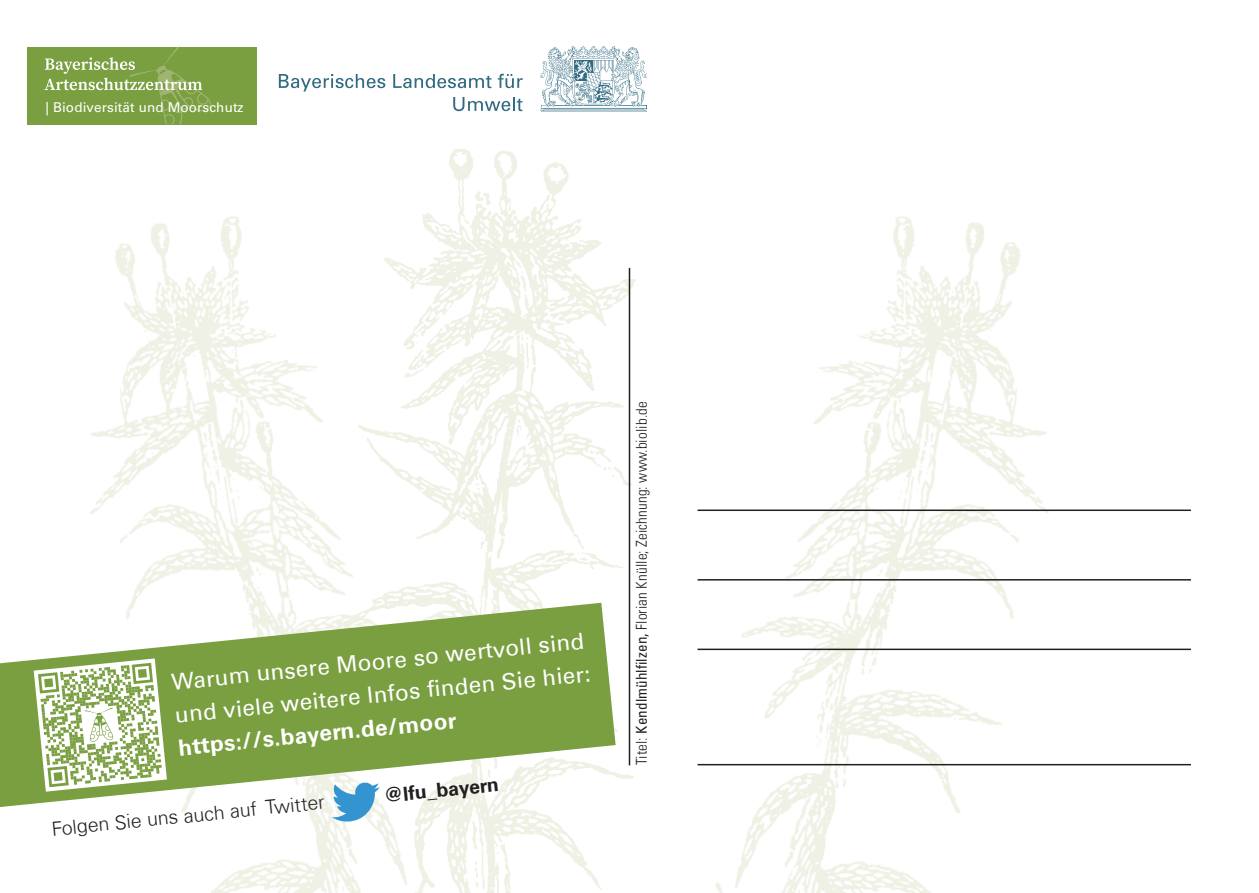
<style>
.page{position:relative;width:1259px;height:893px;background:#fff}
.page>*{position:absolute;margin:0;border:0;box-sizing:border-box;transform-origin:0 0}
.t1{font:22.5px/32.7px "Univers Com 55 Roman";color:#fff}
.t2{font:300 19.5px "Univers Com 45";color:#231f20}
.t3{font:700 19.5px "Univers Com 65";color:#231f20}
.t4{font:15px "Univers Com 47 Light Cond";letter-spacing:.01em;color:#231f20}
.t5{font:13.5px "Univers Com 55 Roman";letter-spacing:.01em;color:#fff}
.s1{font-family:"Univers Com 65";font-weight:700}
.s2{font-family:"Univers Com 57";font-stretch:condensed}
</style>
<div class="page">
<img style="left:697px;top:216px;width:422px;height:677px">
<img style="left:449px;top:149px;width:187px;height:741px">
<img style="left:90px;top:164px;width:421px;height:729px">
<svg style="left:0;top:603px;width:615px;height:204px;fill:#799f40"></svg>
<hr style="left:697px;top:509px;width:494px;height:2px;background:#231f20">
<hr style="left:697px;top:579px;width:494px;height:2px;background:#231f20">
<hr style="left:697px;top:649px;width:494px;height:1px;background:#231f20">
<hr style="left:697px;top:764px;width:494px;height:1px;background:#231f20">
<hr style="left:629px;top:268px;width:1px;height:497px;background:#231f20">
<svg style="left:34px;top:658px;width:133px;height:134px"></svg>
<svg style="left:332px;top:783px;width:48px;height:39px"></svg>
<div style="left:28px;top:47px;width:229px;height:77px;background:#799f40"></div>
<svg style="left:44px;top:47px;width:167px;height:77px"></svg>
<svg style="left:279px;top:74px;width:106px;height:18px"></svg>
<svg style="left:393px;top:74px;width:98px;height:14px"></svg>
<svg style="left:498px;top:74px;width:24px;height:14px"></svg>
<svg style="left:453px;top:97px;width:69px;height:14px"></svg>
<img style="left:540px;top:47px;width:106px;height:64px">
<p class="t5" style="left:46px;top:99px;width:200px">| Biodiversität und Moorschutz</p>
<p class="t1" style="left:170px;top:667px;width:419px;rotate:-6deg">Warum unsere Moore so wertvoll sind und viele weitere Infos fi nden Sie hier: <span class="s1">https://s.bayern.de/moor</span></p>
<p class="t2" style="left:51px;top:818px;width:276px;rotate:-6deg">Folgen Sie uns auch auf Twitter</p>
<p class="t3" style="left:383px;top:784px;width:116px;rotate:-6deg">@lfu_bayern</p>
<p class="t4" style="left:632px;top:765px;width:365px;rotate:-90deg">Titel: <span class="s2">Kendlmühlfilzen,</span> Florian Knülle; Zeichnung: www.biolib.de</p>
</div>
